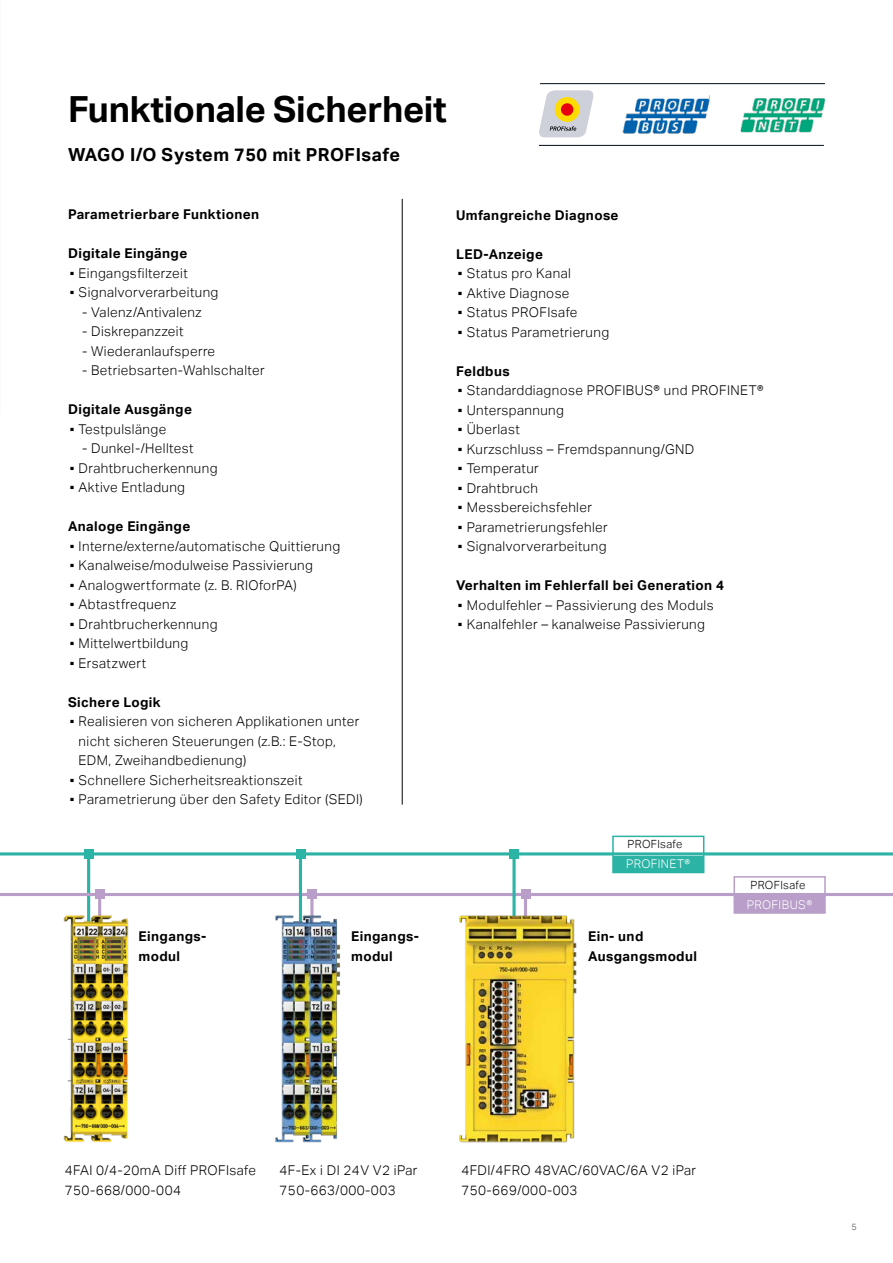
<style>
.page{position:relative;width:893px;height:1263px;background:#fff}
.page>*{position:absolute;margin:0;border:0;box-sizing:border-box;transform-origin:0 0}
.t1{font:700 36px "Aktiv Grotesk";letter-spacing:-.01em;color:#000}
.t2{font:700 18px "Aktiv Grotesk";letter-spacing:.03em;color:#000}
.t3{font:300 13.5px/19.5px "Aktiv Grotesk";letter-spacing:.03em;color:#000}
.t4{font:700 13.5px/19.5px "Aktiv Grotesk";letter-spacing:.03em;color:#000}
.t5{font:300 12px "Aktiv Grotesk";letter-spacing:.03em;color:#fff}
.t6{font:300 11.25px "Aktiv Grotesk";letter-spacing:.03em;color:#000}
.t7{font:300 9px "Aktiv Grotesk";color:#53525d}
</style>
<div class="page">
<hr style="left:98px;top:894px;width:3px;height:59px;background:#b89ec8">
<hr style="left:87px;top:855px;width:3px;height:132px;background:#2bb4a6">
<hr style="left:0;top:852px;width:893px;height:3px;background:#2bb4a6">
<hr style="left:0;top:893px;width:893px;height:3px;background:#b89ec8">
<img style="left:63px;top:914px;width:66px;height:228px">
<div style="left:521px;top:890px;width:9px;height:9px;background:#b89ec8"></div>
<div style="left:509px;top:850px;width:10px;height:9px;background:#2bb4a6"></div>
<div style="left:84px;top:849px;width:9px;height:10px;background:#2bb4a6"></div>
<div style="left:96px;top:890px;width:9px;height:9px;background:#b89ec8"></div>
<div style="left:296px;top:849px;width:9px;height:10px;background:#2bb4a6"></div>
<div style="left:308px;top:890px;width:9px;height:9px;background:#b89ec8"></div>
<img style="left:623px;top:98px;width:86px;height:36px">
<img style="left:740px;top:98px;width:85px;height:35px">
<svg style="left:539px;top:90px;width:54px;height:47px"></svg>
<div style="left:555px;top:97px;width:25px;height:25px;background:#ffdc00;border-radius:50%"></div>
<div style="left:561px;top:103px;width:12px;height:13px;background:#e7000e;border-radius:50%"></div>
<hr style="left:540px;top:83px;width:285px;height:1px;background:#1f2530">
<hr style="left:539px;top:145px;width:285px;height:1px;background:#1f2530">
<div style="left:612px;top:836px;width:92px;height:37px;border:2px solid #2bb4a6"></div>
<div style="left:733px;top:876px;width:93px;height:38px;border:2px solid #b89ec8"></div>
<div style="left:613px;top:855px;width:91px;height:17px;background:#2bb4a6"></div>
<div style="left:734px;top:896px;width:91px;height:17px;background:#b89ec8"></div>
<hr style="left:402px;top:199px;width:1px;height:606px;background:#000">
<svg style="left:512px;top:859px;width:4px;height:45px"></svg>
<hr style="left:310px;top:894px;width:3px;height:192px;background:#b89ec8">
<hr style="left:299px;top:855px;width:3px;height:132px;background:#2bb4a6">
<hr style="left:524px;top:894px;width:3px;height:192px;background:#b89ec8">
<img style="left:275px;top:903px;width:66px;height:240px">
<img style="left:459px;top:904px;width:118px;height:239px">
<h1 class="t1" style="left:68px;top:89px;width:380px">Funktionale Sicherheit</h1>
<h2 class="t2" style="left:68px;top:144px;width:334px">WAGO I/O System 750 mit PROFIsafe</h2>
<p class="t4" style="left:68px;top:205px;width:193px">Parametrierbare Funktionen</p>
<p class="t4" style="left:68px;top:244px;width:121px">Digitale Eingänge</p>
<p class="t3" style="left:68px;top:264px;width:121px">▪ Eingangsfilterzeit</p>
<p class="t3" style="left:68px;top:283px;width:152px">▪ Signalvorverarbeitung</p>
<p class="t3" style="left:82px;top:303px;width:121px">- Valenz/Antivalenz</p>
<p class="t3" style="left:82px;top:322px;width:103px">- Diskrepanzzeit</p>
<p class="t3" style="left:82px;top:342px;width:135px">- Wiederanlaufsperre</p>
<p class="t3" style="left:82px;top:361px;width:184px">- Betriebsarten-Wahlschalter</p>
<p class="t4" style="left:68px;top:400px;width:125px">Digitale Ausgänge</p>
<p class="t3" style="left:68px;top:420px;width:100px">▪ Testpulslänge</p>
<p class="t3" style="left:82px;top:439px;width:113px">- Dunkel-/Helltest</p>
<p class="t3" style="left:68px;top:458px;width:151px">▪ Drahtbrucherkennung</p>
<p class="t3" style="left:68px;top:478px;width:119px">▪ Aktive Entladung</p>
<p class="t4" style="left:68px;top:517px;width:124px">Analoge Eingänge</p>
<p class="t3" style="left:68px;top:536px;width:274px">▪ Interne/externe/automatische Quittierung</p>
<p class="t3" style="left:68px;top:556px;width:247px">▪ Kanalweise/modulweise Passivierung</p>
<p class="t3" style="left:68px;top:575px;width:230px">▪ Analogwertformate (z. B. RIOforPA)</p>
<p class="t3" style="left:68px;top:595px;width:110px">▪ Abtastfrequenz</p>
<p class="t3" style="left:68px;top:614px;width:151px">▪ Drahtbrucherkennung</p>
<p class="t3" style="left:68px;top:634px;width:122px">▪ Mittelwertbildung</p>
<p class="t3" style="left:68px;top:653px;width:80px">▪ Ersatzwert</p>
<p class="t4" style="left:68px;top:692px;width:94px">Sichere Logik</p>
<p class="t3" style="left:79px;top:712px;width:282px;text-indent:-11px">▪ Realisieren von sicheren Applikationen unter nicht sicheren Steuerungen (z.B.: E-Stop,<br>EDM, Zweihandbedienung)</p>
<p class="t3" style="left:68px;top:770px;width:236px">▪ Schnellere Sicherheitsreaktionszeit</p>
<p class="t3" style="left:68px;top:790px;width:296px">▪ Parametrierung über den Safety Editor (SEDI)</p>
<p class="t4" style="left:456px;top:205px;width:164px">Umfangreiche Diagnose</p>
<p class="t4" style="left:456px;top:244px;width:89px">LED-Anzeige</p>
<p class="t3" style="left:456px;top:264px;width:116px">▪ Status pro Kanal</p>
<p class="t3" style="left:456px;top:283px;width:115px">▪ Aktive Diagnose</p>
<p class="t3" style="left:456px;top:303px;width:123px">▪ Status PROFIsafe</p>
<p class="t3" style="left:456px;top:322px;width:155px">▪ Status Parametrierung</p>
<p class="t4" style="left:456px;top:361px;width:55px">Feldbus</p>
<p class="t3" style="left:456px;top:381px;width:309px">▪ Standarddiagnose PROFIBUS® und PROFINET®</p>
<p class="t3" style="left:456px;top:400px;width:110px">▪ Unterspannung</p>
<p class="t3" style="left:456px;top:420px;width:65px">▪ Überlast</p>
<p class="t3" style="left:456px;top:439px;width:240px">▪ Kurzschluss – Fremdspannung/GND</p>
<p class="t3" style="left:456px;top:459px;width:84px">▪ Temperatur</p>
<p class="t3" style="left:456px;top:478px;width:84px">▪ Drahtbruch</p>
<p class="t3" style="left:456px;top:498px;width:137px">▪ Messbereichsfehler</p>
<p class="t3" style="left:456px;top:517px;width:153px">▪ Parametrierungsfehler</p>
<p class="t3" style="left:456px;top:537px;width:152px">▪ Signalvorverarbeitung</p>
<p class="t4" style="left:456px;top:576px;width:270px">Verhalten im Fehlerfall bei Generation 4</p>
<p class="t3" style="left:456px;top:595px;width:259px">▪ Modulfehler – Passivierung des Moduls</p>
<p class="t3" style="left:456px;top:615px;width:250px">▪ Kanalfehler – kanalweise Passivierung</p>
<p class="t6" style="left:628px;top:838px;width:56px">PROFIsafe</p>
<p class="t5" style="left:626px;top:857px;width:66px">PROFINET®</p>
<p class="t6" style="left:750px;top:879px;width:56px">PROFIsafe</p>
<p class="t5" style="left:747px;top:897px;width:67px">PROFIBUS®</p>
<p class="t4" style="left:139px;top:927px;width:69px">Eingangs&shy;modul</p>
<p class="t4" style="left:351px;top:927px;width:69px">Eingangs&shy;modul</p>
<p class="t4" style="left:588px;top:927px;width:110px">Ein- und<br>Ausgangsmodul</p>
<p class="t3" style="left:65px;top:1161px;width:193px">4FAI 0/4-20mA Diff PROFIsafe<br>750-668/000-004</p>
<p class="t3" style="left:280px;top:1161px;width:139px">4F-Ex i DI 24V V2 iPar<br>750-663/000-003</p>
<p class="t3" style="left:461px;top:1161px;width:236px">4FDI/4FRO 48VAC/60VAC/6A V2 iPar<br>750-669/000-003</p>
<p class="t7" style="left:851px;top:1221px;width:7px">5</p>
</div>
